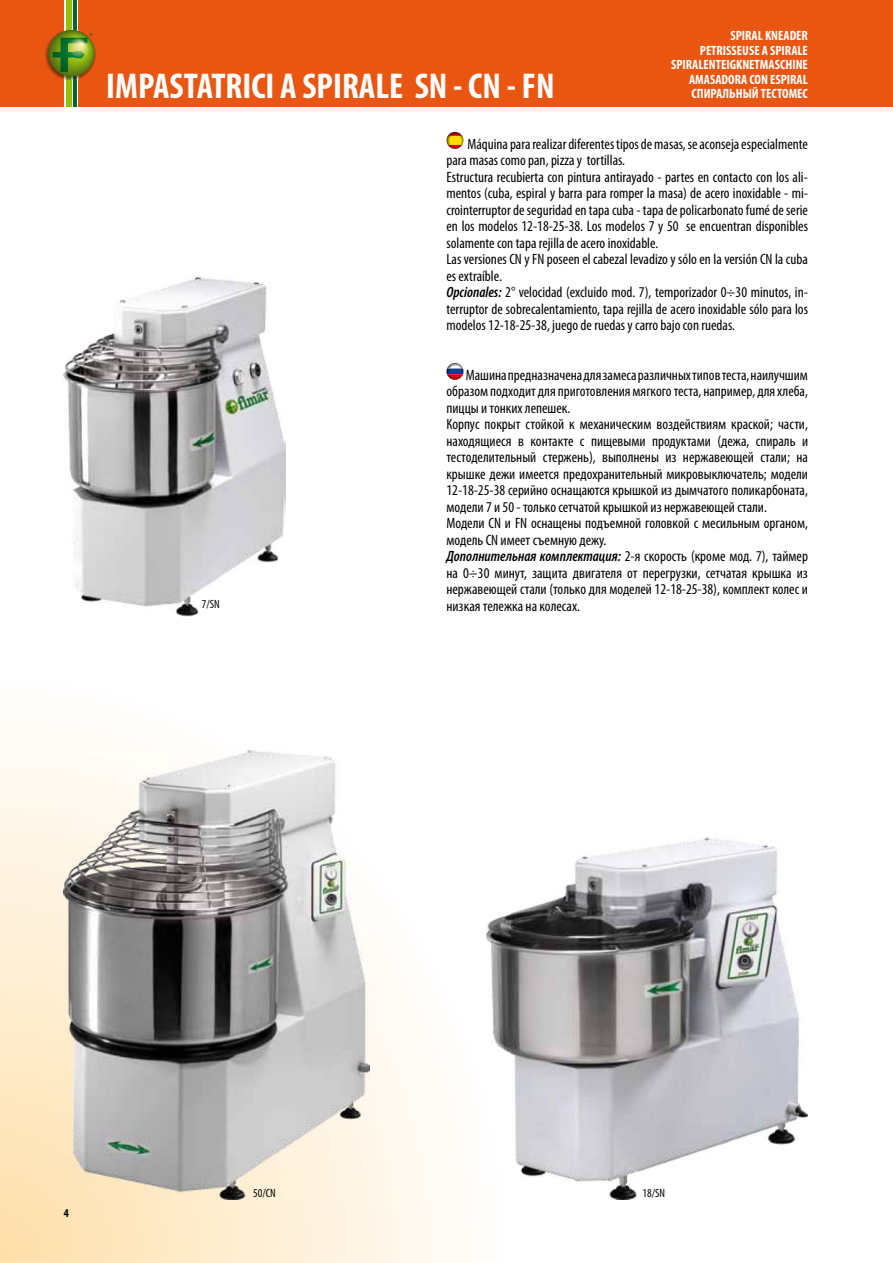
<style>
.page{position:relative;width:893px;height:1263px;background:#fff}
.page>*{position:absolute;margin:0;border:0;box-sizing:border-box;transform-origin:0 0}
.t1{font:700 condensed 36px "Myriad Pro";color:#fff}
.t2{font:condensed 15px/16.5px "Myriad Pro";color:#000}
.t3{font:700 condensed 13.5px/14.5px "Myriad Pro";color:#fff;text-align:right}
.t4{font:condensed 12px "Myriad Pro";color:#000}
.t5{font:700 condensed 12px "Myriad Pro";color:#000}
.t6{font:300 9px "Myriad Pro";color:#006829}
.s1{font-weight:600;font-style:italic}
</style>
<div class="page">
<svg style="left:0;top:745px;width:449px;height:518px"></svg>
<div style="left:79px;top:0;width:814px;height:106px;background:#e85612"></div>
<div style="left:0;top:0;width:64px;height:106px;background:#e85612"></div>
<hr style="left:73px;top:0;width:3px;height:106px;background:#006829">
<div style="left:66px;top:0;width:5px;height:106px;background:#97bf0d"></div>
<svg style="left:45px;top:29px;width:51px;height:52px"></svg>
<svg style="left:446px;top:132px;width:17px;height:17px"></svg>
<svg style="left:446px;top:363px;width:17px;height:17px"></svg>
<img style="left:64px;top:751px;width:306px;height:448px">
<img style="left:64px;top:276px;width:221px;height:341px">
<img style="left:486px;top:838px;width:322px;height:361px">
<p class="t6" style="left:90px;top:30px;width:5px">®</p>
<h1 class="t1" style="left:106px;top:64px;width:450px">IMPASTATRICI A SPIRALE SN - CN - FN</h1>
<p class="t3" style="left:671px;top:28px;width:138px">SPIRAL KNEADER<br>PETRISSEUSE A SPIRALE<br>SPIRALENTEIGKNETMASCHINE<br>AMASADORA CON ESPIRAL<br>СПИРАЛЬНЫЙ ТЕСТОМЕС</p>
<p class="t4" style="left:202px;top:599px;width:19px">7/SN</p>
<p class="t2" style="left:446px;top:137px;width:363px;text-indent:21px">Máquina para realizar diferentes tipos de masas, se aconseja especialmente para masas como pan, pizza y tortillas.<br>Estructura recubierta con pintura antirayado - partes en contacto con los ali&shy;mentos (cuba, espiral y barra para romper la masa) de acero inoxidable - mi&shy;crointerruptor de seguridad en tapa cuba - tapa de policarbonato fumé de serie en los modelos 12-18-25-38. Los modelos 7 y 50 se encuentran disponibles solamente con tapa rejilla de acero inoxidable.<br>Las versiones CN y FN poseen el cabezal levadizo y sólo en la versión CN la cuba es extraíble.<br><span class="s1">Opcionales:</span> 2° velocidad (excluido mod. 7), temporizador 0÷30 minutos, in&shy;terruptor de sobrecalentamiento, tapa rejilla de acero inoxidable sólo para los modelos 12-18-25-38, juego de ruedas y carro bajo con ruedas.</p>
<p class="t2" style="left:446px;top:368px;width:363px;text-indent:19px">Машина предназначена для замеса различных типов теста, наилучшим образом подходит для приготовления мягкого теста, например, для хлеба, пиццы и тонких лепешек.<br>Корпус покрыт стойкой к механическим воздействиям краской; части, находящиеся в контакте с пищевыми продуктами (дежа, спираль и тестоделительный стержень), выполнены из нержавеющей стали; на крышке дежи имеется предохранительный микровыключатель; модели 12-18-25-38 серийно оснащаются крышкой из дымчатого поликарбоната, модели 7 и 50 - только сетчатой крышкой из нержавеющей стали.<br>Модели CN и FN оснащены подъемной головкой с месильным органом, модель CN имеет съемную дежу.<br><span class="s1">Дополнительная комплектация:</span> 2-я скорость (кроме мод. 7), таймер на 0÷30 минут, защита двигателя от перегрузки, сетчатая крышка из нержавеющей стали (только для моделей 12-18-25-38), комплект колес и низкая тележка на колесах.</p>
<p class="t5" style="left:64px;top:1205px;width:7px">4</p>
<p class="t4" style="left:253px;top:1189px;width:24px">50/CN</p>
<p class="t4" style="left:643px;top:1189px;width:24px">18/SN</p>
</div>
